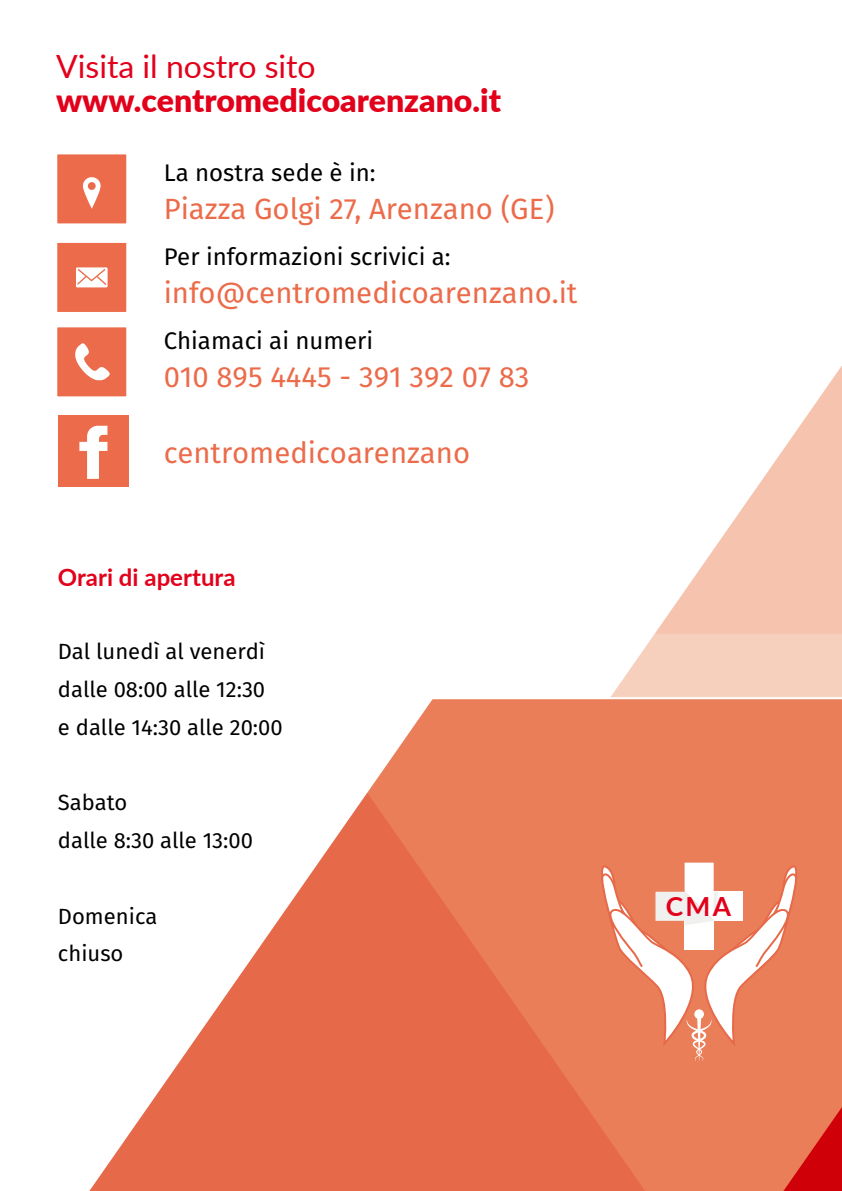
<style>
.page{position:relative;width:842px;height:1191px;background:#fff}
.page>*{position:absolute;margin:0;border:0;box-sizing:border-box;transform-origin:0 0}
.t1{font:900 32px "Lato";color:#e2001a}
.t2{font:32px "Lato";color:#e2001a}
.t3{font:29.2px "Fira Sans";color:#eb6b4a}
.t4{font:700 26.4px "Lato";color:#e2001a}
.t5{font:24px "Fira Sans";color:#000}
.t6{font:700 24px "Lato";color:#e2001a}
.t7{font:22px/37.8px "Fira Sans";color:#000}
</style>
<div class="page">
<svg style="left:655px;top:365px;width:187px;height:268px"></svg>
<svg style="left:89px;top:952px;width:167px;height:239px"></svg>
<svg style="left:256px;top:633px;width:586px;height:558px;fill:#ea7e58"></svg>
<svg style="left:597px;top:862px;width:204px;height:200px"></svg>
<div style="left:55px;top:152px;width:73px;height:73px;background:#eb6b4a;border:2px solid #fff"></div>
<svg style="left:83px;top:177px;width:18px;height:32px"></svg>
<div style="left:55px;top:241px;width:73px;height:73px;background:#eb6b4a;border:2px solid #fff"></div>
<svg style="left:76px;top:267px;width:32px;height:20px"></svg>
<div style="left:55px;top:325px;width:73px;height:73px;background:#eb6b4a;border:2px solid #fff"></div>
<svg style="left:75px;top:343px;width:35px;height:37px"></svg>
<div style="left:58px;top:415px;width:71px;height:71px;background:#eb6b4a"></div>
<svg style="left:79px;top:426px;width:28px;height:53px"></svg>
<p class="t2" style="left:56px;top:44px;width:261px">Visita il nostro sito</p>
<p class="t1" style="left:56px;top:76px;width:446px">www.centromedicoarenzano.it</p>
<p class="t5" style="left:164px;top:155px;width:213px">La nostra sede è in:</p>
<p class="t3" style="left:164px;top:187px;width:392px">Piazza Golgi 27, Arenzano (GE)</p>
<p class="t5" style="left:164px;top:239px;width:288px">Per informazioni scrivici a:</p>
<p class="t3" style="left:164px;top:271px;width:415px">info@centromedicoarenzano.it</p>
<p class="t5" style="left:164px;top:323px;width:211px">Chiamaci ai numeri</p>
<p class="t3" style="left:164px;top:355px;width:367px">010 895 4445 - 391 392 07 83</p>
<p class="t3" style="left:164px;top:431px;width:308px">centromedicoarenzano</p>
<p class="t6" style="left:58px;top:560px;width:179px">Orari di apertura</p>
<p class="t7" style="left:58px;top:632px;width:226px">Dal lunedì al venerdì dalle 08:00 alle 12:30 e dalle 14:30 alle 20:00</p>
<p class="t7" style="left:58px;top:783px;width:197px">Sabato<br>dalle 8:30 alle 13:00</p>
<p class="t7" style="left:58px;top:896px;width:101px">Domenica chiuso</p>
<p class="t4" style="left:666px;top:887px;width:67px">CMA</p>
</div>
